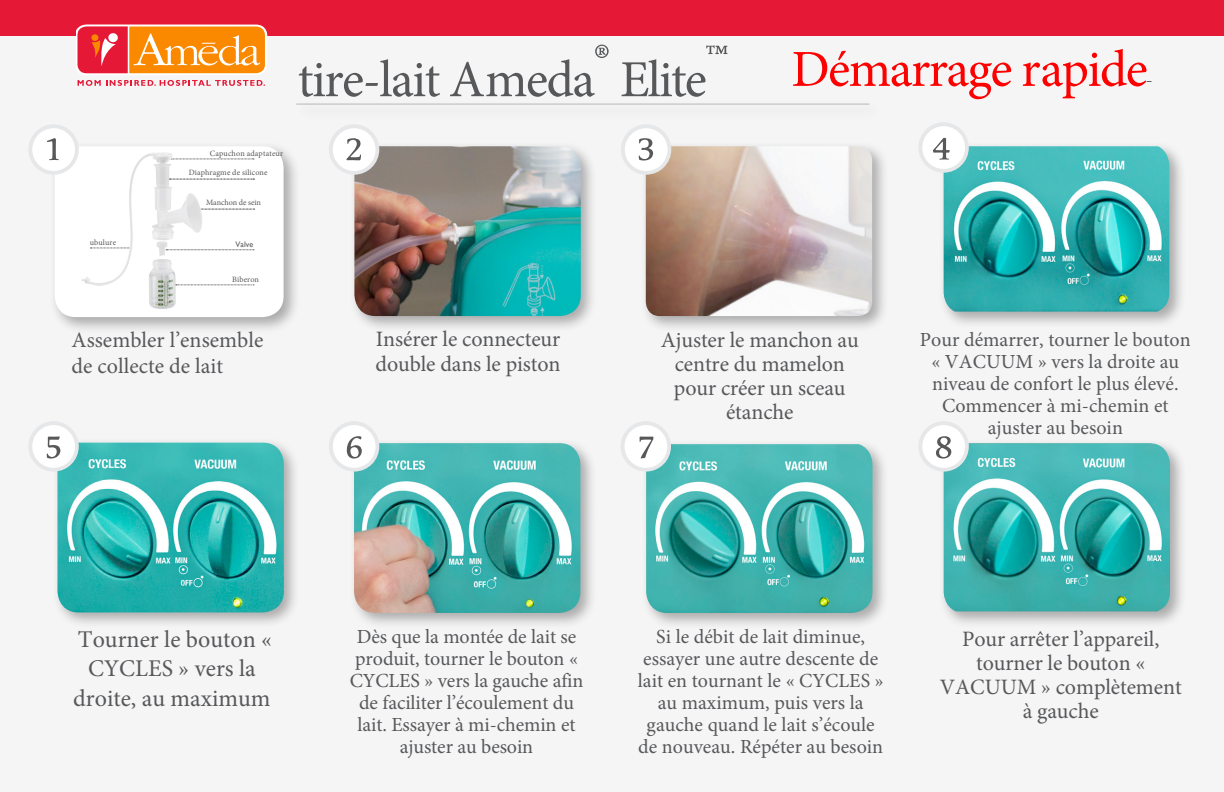
<style>
.page{position:relative;width:1224px;height:792px;background:#fff}
.page>*{position:absolute;margin:0;border:0;box-sizing:border-box;transform-origin:0 0}
.t1{font:52px "Minion Pro";letter-spacing:-.03em;color:#57585a}
.t2{font:52px "Minion Pro";letter-spacing:-.03em;color:#f00}
.t3{font:24px/29.6px "Minion Pro";color:#57585a;text-align:center}
.t4{font:22px/24px "Minion Pro";letter-spacing:-.005em;color:#57585a;text-align:center}
.t5{font:20px/21.8px "Minion Pro";color:#57585a;text-align:center}
.t6{font:300 20px "Gill Sans";color:#57585a}
.Call_outs{font:8.2px "Minion Pro";letter-spacing:.015em;color:#57585a}
.Call_outs-2{font:8.2px "Minion Pro";letter-spacing:-.01em;color:#57585a}
.Call_outs-3{font:8.2px "Gill Sans";letter-spacing:.01em;color:#57585a}
</style>
<div class="page">
<div style="left:0;top:0;width:1224px;height:36px;background:#e51836"></div>
<svg style="left:77px;top:24px;width:190px;height:62px"></svg>
<div style="left:294px;top:99px;width:591px;height:23px;background:#f2f2f3"></div>
<hr style="left:296px;top:104px;width:573px;height:1px;background:#57585a">
<div style="left:938px;top:141px;width:248px;height:187px;background:#231f20;opacity:.35"></div>
<img style="left:944px;top:146px;width:225px;height:166px">
<div style="left:52px;top:437px;width:249px;height:192px;background:#231f20;opacity:.35"></div>
<img style="left:57px;top:443px;width:227px;height:169px">
<div style="left:641px;top:141px;width:248px;height:192px;background:#231f20;opacity:.35"></div>
<img style="left:646px;top:146px;width:226px;height:170px">
<div style="left:349px;top:438px;width:248px;height:191px;background:#231f20;opacity:.35"></div>
<img style="left:354px;top:443px;width:226px;height:170px">
<div style="left:349px;top:141px;width:249px;height:192px;background:#231f20;opacity:.35"></div>
<img style="left:354px;top:146px;width:227px;height:170px">
<div style="left:641px;top:439px;width:248px;height:190px;background:#231f20;opacity:.35"></div>
<img style="left:646px;top:444px;width:227px;height:169px">
<div style="left:938px;top:438px;width:249px;height:190px;background:#231f20;opacity:.35"></div>
<img style="left:944px;top:443px;width:226px;height:168px">
<div style="left:29px;top:422px;width:49px;height:49px;background:#e6e7e9;border-radius:50%"></div>
<div style="left:28px;top:421px;width:51px;height:51px;border:2px solid #e6e7e9;border-radius:50%"></div>
<div style="left:33px;top:426px;width:41px;height:41px;background:#fff;border-radius:50%"></div>
<div style="left:32px;top:425px;width:43px;height:43px;border:2px solid #fff;border-radius:50%"></div>
<svg style="left:47px;top:436px;width:13px;height:23px"></svg>
<svg style="left:330px;top:422px;width:48px;height:49px"></svg>
<div style="left:329px;top:421px;width:50px;height:51px;border:2px solid #e6e7e9;border-radius:50%"></div>
<div style="left:334px;top:426px;width:41px;height:41px;background:#fff;border-radius:50%"></div>
<div style="left:333px;top:425px;width:43px;height:43px;border:2px solid #fff;border-radius:50%"></div>
<svg style="left:347px;top:436px;width:15px;height:23px"></svg>
<svg style="left:622px;top:422px;width:48px;height:49px"></svg>
<div style="left:621px;top:421px;width:50px;height:51px;border:2px solid #e6e7e9;border-radius:50%"></div>
<div style="left:625px;top:426px;width:41px;height:41px;background:#fff;border-radius:50%"></div>
<div style="left:624px;top:425px;width:43px;height:43px;border:2px solid #fff;border-radius:50%"></div>
<svg style="left:640px;top:437px;width:13px;height:21px"></svg>
<div style="left:919px;top:422px;width:49px;height:49px;background:#e6e7e9;border-radius:50%"></div>
<div style="left:918px;top:421px;width:51px;height:51px;border:2px solid #e6e7e9;border-radius:50%"></div>
<div style="left:923px;top:426px;width:41px;height:41px;background:#fff;border-radius:50%"></div>
<div style="left:922px;top:425px;width:43px;height:43px;border:2px solid #fff;border-radius:50%"></div>
<svg style="left:936px;top:436px;width:15px;height:23px"></svg>
<svg style="left:330px;top:125px;width:48px;height:49px"></svg>
<div style="left:329px;top:124px;width:50px;height:51px;border:2px solid #e6e7e9;border-radius:50%"></div>
<div style="left:334px;top:129px;width:41px;height:41px;background:#fff;border-radius:50%"></div>
<div style="left:333px;top:128px;width:43px;height:43px;border:2px solid #fff;border-radius:50%"></div>
<svg style="left:347px;top:138px;width:14px;height:22px"></svg>
<div style="left:622px;top:125px;width:48px;height:49px;background:#e6e7e9;border-radius:50%"></div>
<div style="left:621px;top:124px;width:50px;height:51px;border:2px solid #e6e7e9;border-radius:50%"></div>
<div style="left:626px;top:129px;width:41px;height:41px;background:#fff;border-radius:50%"></div>
<div style="left:625px;top:128px;width:43px;height:43px;border:2px solid #fff;border-radius:50%"></div>
<svg style="left:639px;top:138px;width:14px;height:23px"></svg>
<div style="left:919px;top:123px;width:49px;height:49px;background:#e6e7e9;border-radius:50%"></div>
<div style="left:918px;top:122px;width:51px;height:51px;border:2px solid #e6e7e9;border-radius:50%"></div>
<div style="left:923px;top:127px;width:41px;height:41px;background:#fff;border-radius:50%"></div>
<div style="left:922px;top:126px;width:43px;height:43px;border:2px solid #fff;border-radius:50%"></div>
<svg style="left:933px;top:138px;width:17px;height:22px"></svg>
<div style="left:50px;top:141px;width:250px;height:193px;background:#231f20;opacity:.35"></div>
<div style="left:55px;top:146px;width:229px;height:171px;background:#fff;border-radius:21px"></div>
<svg style="left:233px;top:159px;width:21px;height:1px"></svg>
<svg style="left:233px;top:249px;width:21px;height:1px"></svg>
<svg style="left:233px;top:179px;width:21px;height:1px"></svg>
<svg style="left:233px;top:209px;width:21px;height:1px"></svg>
<img style="left:72px;top:152px;width:161px;height:166px">
<div style="left:184px;top:263px;width:35px;height:27px;background:#fff"></div>
<div style="left:29px;top:125px;width:49px;height:49px;background:#e6e7e9;border-radius:50%"></div>
<div style="left:28px;top:124px;width:51px;height:51px;border:2px solid #e6e7e9;border-radius:50%"></div>
<div style="left:33px;top:129px;width:41px;height:41px;background:#fff;border-radius:50%"></div>
<div style="left:32px;top:128px;width:43px;height:43px;border:2px solid #fff;border-radius:50%"></div>
<svg style="left:47px;top:138px;width:12px;height:22px"></svg>
<svg style="left:176px;top:285px;width:78px;height:1px"></svg>
<p class="t1" style="left:298px;top:45px;width:433px">tire-lait Ameda® Elite™</p>
<p class="t2" style="left:791px;top:34px;width:358px">Démarrage rapide</p>
<p class="t6" style="left:1146px;top:68px;width:8px">-</p>
<p class="Call_outs" style="left:90px;top:236px;width:28px">ubulure</p>
<p class="Call_outs" style="left:210px;top:148px;width:75px">Capuchon adaptateur</p>
<p class="Call_outs" style="left:189px;top:167px;width:80px">Diaphragme de silicone</p>
<p class="Call_outs-2" style="left:206px;top:197px;width:56px">Manchon de sein</p>
<p class="Call_outs-3" style="left:236px;top:239px;width:19px">Valve</p>
<p class="Call_outs" style="left:232px;top:274px;width:28px">Biberon</p>
<p class="t4" style="left:72px;top:327px;width:193px;line-height:26.4px;text-align:left">Assembler l’ensemble de collecte de lait</p>
<p class="t4" style="left:376px;top:327px;width:187px;line-height:24.6px;text-align:left">Insérer le connecteur double dans le piston</p>
<p class="t4" style="left:661px;top:328px;width:199px">Ajuster le manchon au centre du mamelon pour créer un sceau étanche</p>
<p class="t5" style="left:920px;top:329px;width:272px">Pour démarrer, tourner le bouton « VACUUM » vers la droite au niveau de confort le plus élevé.<br>Commencer à mi-chemin et ajuster au besoin</p>
<p class="t3" style="left:73px;top:624px;width:200px">Tourner le bouton «<br>CYCLES » vers la droite, au maximum</p>
<p class="t5" style="left:350px;top:626px;width:235px">Dès que la montée de lait se produit, tourner le bouton «<br>CYCLES » vers la gauche afin de faciliter l’écoulement du lait. Essayer à mi-chemin et ajuster au besoin</p>
<p class="t5" style="left:638px;top:626px;width:247px">Si le débit de lait diminue, essayer une autre descente de lait en tournant le « CYCLES » au maximum, puis vers la gauche quand le lait s’écoule de nouveau. Répéter au besoin</p>
<p class="t4" style="left:940px;top:627px;width:244px">Pour arrêter l’appareil, tourner le bouton «<br>VACUUM » complètement à gauche</p>
</div>
